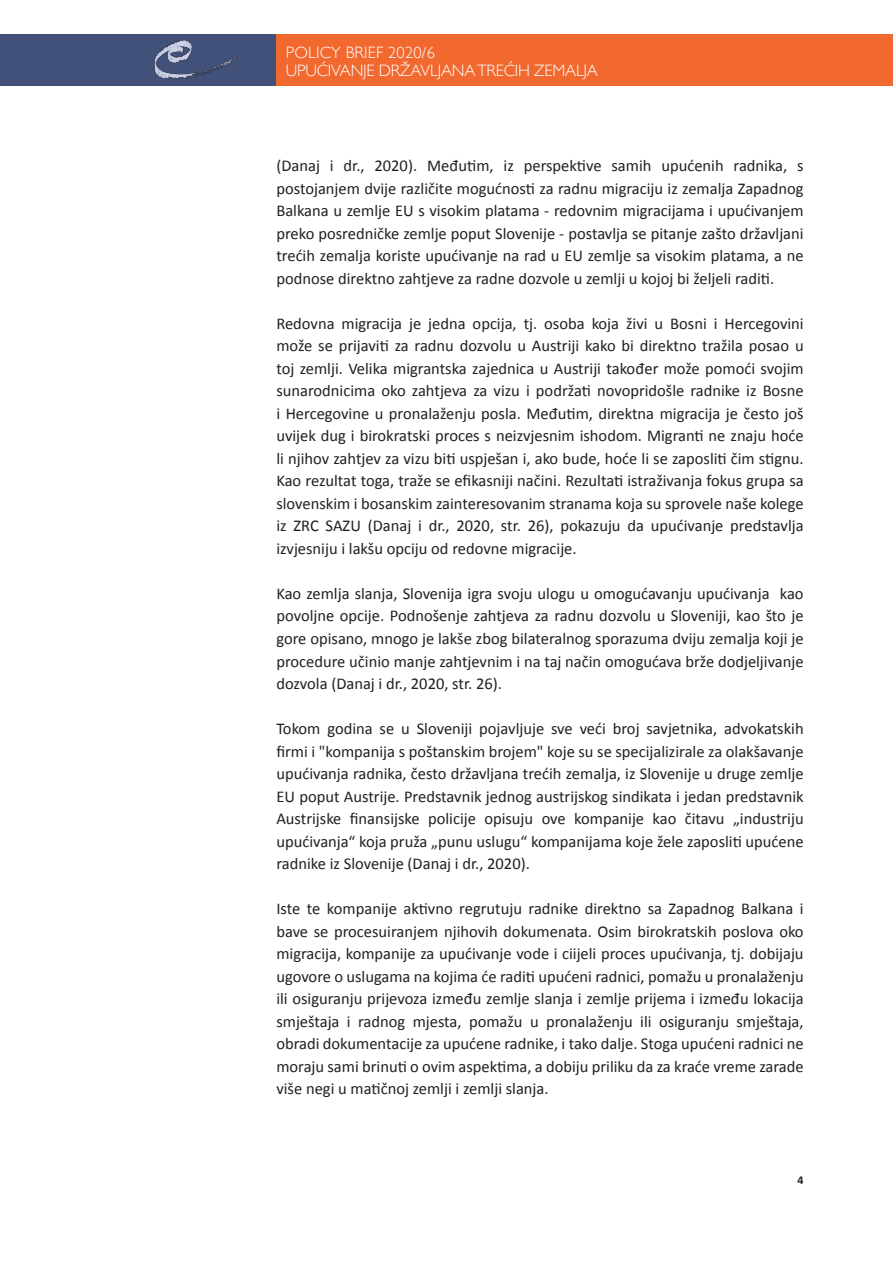
<style>
.page{position:relative;width:893px;height:1263px;background:#fff}
.page>*{position:absolute;margin:0;border:0;box-sizing:border-box;transform-origin:0 0}
.t1{font:16.5px/22.5px "Calibri";color:#231f20;text-align:justify}
.t2{font:300 16.5px/18px "Gill Sans";letter-spacing:-.01em;color:#fff}
.t3{font:700 12px "Calibri";color:#231f20}
</style>
<div class="page">
<div style="left:0;top:34px;width:276px;height:51px;background:#41517a"></div>
<img style="left:154px;top:40px;width:85px;height:39px">
<div style="left:276px;top:34px;width:617px;height:51px;background:#f26930"></div>
<p class="t2" style="left:286px;top:43px;width:313px">POLICY BRIEF 2020/6<br>UPUĆIVANJE DRŽAVLJANA TREĆIH ZEMALJA</p>
<p class="t1" style="left:276px;top:154px;width:529px">(Danaj i dr., 2020). Međutim, iz perspektive samih upućenih radnika, s postojanjem dvije različite mogućnosti za radnu migraciju iz zemalja Zapadnog Balkana u zemlje EU s visokim platama - redovnim migracijama i upućivanjem preko posredničke zemlje poput Slovenije - postavlja se pitanje zašto državljani trećih zemalja koriste upućivanje na rad u EU zemlje sa visokim platama, a ne podnose direktno zahtjeve za radne dozvole u zemlji u kojoj bi željeli raditi.</p>
<p class="t1" style="left:276px;top:311px;width:529px">Redovna migracija je jedna opcija, tj. osoba koja živi u Bosni i Hercegovini može se prijaviti za radnu dozvolu u Austriji kako bi direktno tražila posao u toj zemlji. Velika migrantska zajednica u Austriji također može pomoći svojim sunarodnicima oko zahtjeva za vizu i podržati novopridošle radnike iz Bosne i Hercegovine u pronalaženju posla. Međutim, direktna migracija je često još uvijek dug i birokratski proces s neizvjesnim ishodom. Migranti ne znaju hoće li njihov zahtjev za vizu biti uspješan i, ako bude, hoće li se zaposliti čim stignu.<br>Kao rezultat toga, traže se efikasniji načini. Rezultati istraživanja fokus grupa sa slovenskim i bosanskim zainteresovanim stranama koja su sprovele naše kolege iz ZRC SAZU (Danaj i dr., 2020, str. 26), pokazuju da upućivanje predstavlja izvjesniju i lakšu opciju od redovne migracije.</p>
<p class="t1" style="left:276px;top:581px;width:529px">Kao zemlja slanja, Slovenija igra svoju ulogu u omogućavanju upućivanja kao povoljne opcije. Podnošenje zahtjeva za radnu dozvolu u Sloveniji, kao što je gore opisano, mnogo je lakše zbog bilateralnog sporazuma dviju zemalja koji je procedure učinio manje zahtjevnim i na taj način omogućava brže dodjeljivanje dozvola (Danaj i dr., 2020, str. 26).</p>
<p class="t1" style="left:276px;top:716px;width:529px">Tokom godina se u Sloveniji pojavljuje sve veći broj savjetnika, advokatskih firmi i "kompanija s poštanskim brojem" koje su se specijalizirale za olakšavanje upućivanja radnika, često državljana trećih zemalja, iz Slovenije u druge zemlje EU poput Austrije. Predstavnik jednog austrijskog sindikata i jedan predstavnik Austrijske finansijske policije opisuju ove kompanije kao čitavu „industriju upućivanja“ koja pruža „punu uslugu“ kompanijama koje žele zaposliti upućene radnike iz Slovenije (Danaj i dr., 2020).</p>
<p class="t1" style="left:276px;top:896px;width:529px">Iste te kompanije aktivno regrutuju radnike direktno sa Zapadnog Balkana i bave se procesuiranjem njihovih dokumenata. Osim birokratskih poslova oko migracija, kompanije za upućivanje vode i ciijeli proces upućivanja, tj. dobijaju ugovore o uslugama na kojima će raditi upućeni radnici, pomažu u pronalaženju ili osiguranju prijevoza između zemlje slanja i zemlje prijema i između lokacija smještaja i radnog mjesta, pomažu u pronalaženju ili osiguranju smještaja, obradi dokumentacije za upućene radnike, i tako dalje. Stoga upućeni radnici ne moraju sami brinuti o ovim aspektima, a dobiju priliku da za kraće vreme zarade više negi u matičnoj zemlji i zemlji slanja.</p>
<p class="t3" style="left:798px;top:1172px;width:8px">4</p>
</div>
